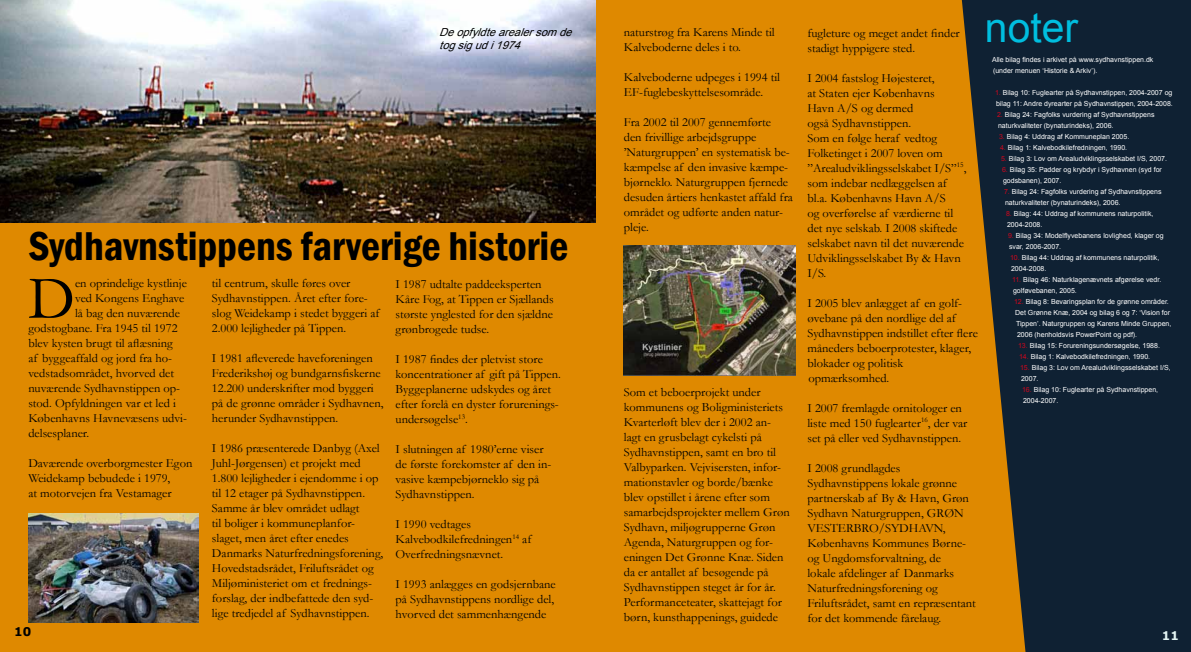
<style>
.page{position:relative;width:1191px;height:652px;background:#df8900}
.page>*{position:absolute;margin:0;border:0;box-sizing:border-box;transform-origin:0 0}
.t1{font:60.6px "Garamond";color:#000}
.t2{font:600 condensed 41.4px "Franklin Gothic";color:#000}
.t3{font:40.8px "Arial";color:#00bedf}
.t4{font:12.5px/15px "Garamond";color:#000}
.t5{font:700 12px "Verdana";color:#000}
.t6{font:700 12px "Verdana";color:#e3f4f3}
.t7{font:italic 11px/13.2px "Arial";color:#000}
.t8{font:7px/11px "Arial";color:#fff}
.s1{color:#cd071e}
</style>
<div class="page">
<img style="left:624px;top:245px;width:171px;height:131px">
<svg style="left:961px;top:0;width:230px;height:652px;background:#2c2f2b"></svg>
<img style="left:0;top:0;width:595px;height:223px">
<img style="left:28px;top:514px;width:171px;height:108px">
<p class="t7" style="left:439px;top:25px;width:139px">Deopfyldtearealersomde togsigudi1974</p>
<h2 class="t2" style="left:28px;top:218px;width:541px">Sydhavnstippens farverige historie</h2>
<h1 class="t1" style="left:28px;top:258px;width:48px">D</h1>
<p class="t4" style="left:75px;top:276px;width:113px">en oprindelige kystlinje</p>
<p class="t4" style="left:75px;top:291px;width:111px">ved Kongens Enghave</p>
<p class="t4" style="left:75px;top:306px;width:106px">lå bag den nuværende</p>
<p class="t4" style="left:28px;top:321px;width:151px">godstogbane. Fra 1945 til 1972</p>
<p class="t4" style="left:28px;top:336px;width:146px">blev kysten brugt til aflæsning</p>
<p class="t4" style="left:28px;top:351px;width:145px">af byggeaffald og jord fra ho-</p>
<p class="t4" style="left:28px;top:366px;width:147px">vedstadsområdet, hvorved det</p>
<p class="t4" style="left:28px;top:381px;width:153px">nuværende Sydhavnstippen op-</p>
<p class="t4" style="left:28px;top:396px;width:149px">stod. Opfyldningen var et led i</p>
<p class="t4" style="left:28px;top:411px;width:160px">Københavns Havnevæsens udvi-</p>
<p class="t4" style="left:28px;top:426px;width:62px">delsesplaner.</p>
<p class="t4" style="left:28px;top:456px;width:166px">Daværende overborgmester Egon<br>Weidekamp bebudede i 1979,<br>at motorvejen fra Vestamager</p>
<p class="t5" style="left:14px;top:624px;width:19px">10</p>
<p class="t4" style="left:212px;top:276px;width:169px">til centrum, skulle føres over<br>Sydhavnstippen. Året efter fore&shy;slog Weidekamp i stedet byggeri af<br>2.000 lejligheder på Tippen.</p>
<p class="t4" style="left:212px;top:351px;width:173px">I 1981 afleverede haveforeningen Frederikshøj og bundgarnsfiskerne 12.200 underskrifter mod byggeri på de grønne områder i Sydhavnen, herunder Sydhavnstippen.</p>
<p class="t4" style="left:212px;top:441px;width:173px">I 1986 præsenterede Danbyg (Axel Juhl-Jørgensen) et projekt med 1.800 lejligheder i ejendomme i op til 12 etager på Sydhavnstippen.<br>Samme år blev området udlagt<br>til boliger i kommuneplanfor&shy;slaget, men året efter enedes Danmarks Naturfredningsforening, Hovedstadsrådet, Friluftsrådet og Miljøministeriet om et frednings&shy;forslag, der indbefattede den syd&shy;lige tredjedel af Sydhavnstippen.</p>
<p class="t4" style="left:395px;top:276px;width:160px">I 1987 udtalte paddeeksperten<br>Kåre Fog, at Tippen er Sjællands største ynglested for den sjældne grønbrogede tudse.</p>
<p class="t4" style="left:395px;top:351px;width:167px">I 1987 findes der pletvist store koncentrationer af gift på Tippen.<br>Byggeplanerne udskydes og året efter forelå en dyster forurenings&shy;undersøgelse<sup>13</sup>.</p>
<p class="t4" style="left:395px;top:441px;width:157px">I slutningen af 1980’erne viser de første forekomster af den in&shy;vasive kæmpebjørneklo sig på<br>Sydhavnstippen.</p>
<p class="t4" style="left:395px;top:516px;width:137px">I 1990 vedtages<br>Kalvebodkilefredningen<sup>14</sup> af<br>Overfredningsnævnet.</p>
<p class="t4" style="left:395px;top:576px;width:162px">I 1993 anlægges en godsjernbane på Sydhavnstippens nordlige del, hvorved det sammenhængende</p>
<p class="t4" style="left:624px;top:24px;width:152px">naturstrøg fra Karens Minde til<br>Kalveboderne deles i to.</p>
<p class="t4" style="left:624px;top:69px;width:158px">Kalveboderne udpeges i 1994 til<br>EF-fuglebeskyttelsesområde.</p>
<p class="t4" style="left:624px;top:114px;width:170px">Fra 2002 til 2007 gennemførte<br>den frivillige arbejdsgruppe ’Naturgruppen’ en systematisk be&shy;kæmpelse af den invasive kæmpe&shy;bjørneklo. Naturgruppen fjernede desuden årtiers henkastet affald fra området og udførte anden natur&shy;pleje.</p>
<p class="t4" style="left:624px;top:384px;width:167px">Som et beboerprojekt under kommunens og Boligministeriets<br>Kvarterløft blev der i 2002 an&shy;lagt en grusbelagt cykelsti på<br>Sydhavnstippen, samt en bro til<br>Valbyparken. Vejvisersten, infor&shy;mationstavler og borde/bænke blev opstillet i årene efter som samarbejdsprojekter mellem Grøn<br>Sydhavn, miljøgrupperne Grøn<br>Agenda, Naturgruppen og for&shy;eningen Det Grønne Knæ. Siden da er antallet af besøgende på<br>Sydhavnstippen steget år for år.<br>Performanceteater, skattejagt for børn, kunsthappenings, guidede</p>
<p class="t4" style="left:807px;top:25px;width:154px">fugleture og meget andet finder stadigt hyppigere sted.</p>
<p class="t4" style="left:807px;top:70px;width:160px">I 2004 fastslog Højesteret,<br>at Staten ejer Københavns<br>Havn A/S og dermed<br>også Sydhavnstippen.<br>Som en følge heraf vedtog<br>Folketinget i 2007 loven om ”Arealudviklingsselskabet I/S”<sup>15</sup>, som indebar nedlæggelsen af bl.a. Københavns Havn A/S<br>og overførelse af værdierne til det nye selskab. I 2008 skiftede selskabet navn til det nuværende<br>Udviklingsselskabet By &amp; Havn<br>I/S.</p>
<p class="t4" style="left:807px;top:295px;width:172px">I 2005 blev anlægget af en golf&shy;øvebane på den nordlige del af<br>Sydhavnstippen indstillet efter flere måneders beboerprotester, klager, blokader og politisk opmærksomhed.</p>
<p class="t4" style="left:807px;top:400px;width:161px">I 2007 fremlagde ornitologer en liste med 150 fuglearter<sup>16</sup>, der var set på eller ved Sydhavnstippen.</p>
<p class="t4" style="left:807px;top:460px;width:170px">I 2008 grundlagdes<br>Sydhavnstippens lokale grønne partnerskab af By &amp; Havn, Grøn<br>Sydhavn Naturgruppen, GRØN<br>VESTERBRO/SYDHAVN,<br>Københavns Kommunes Børne&shy;og Ungdomsforvaltning, de<br>lokale afdelinger af Danmarks<br>Naturfredningsforening og<br>Friluftsrådet, samt en repræsentant for det kommende fårelaug.</p>
<h3 class="t3" style="left:985px;top:1px;width:95px">noter</h3>
<p class="t8" style="left:992px;top:54px;width:163px">Alle bilag findes i arkivet på www.sydhavnstippen.dk (under menuen ‘Historie &amp; Arkiv’).</p>
<p class="t8" style="left:995px;top:87px;width:179px"><span class="s1">1.</span> Bilag 10: Fuglearter på Sydhavnstippen, 2004-2007 og bilag 11: Andre dyrearter på Sydhavnstippen, 2004-2008.</p>
<p class="t8" style="left:997px;top:109px;width:159px"><span class="s1">2.</span> Bilag 24: Fagfolks vurdering af Sydhavnstippens naturkvaliteter (bynaturindeks), 2006.</p>
<p class="t8" style="left:999px;top:131px;width:132px"><span class="s1">3.</span> Bilag 4: Uddrag af Kommuneplan 2005.</p>
<p class="t8" style="left:1000px;top:142px;width:129px"><span class="s1">4.</span> Bilag 1: Kalvebodkilefredningen, 1990.</p>
<p class="t8" style="left:1001px;top:153px;width:168px"><span class="s1">5.</span> Bilag 3: Lov om Arealudviklingsselskabet I/S, 2007.</p>
<p class="t8" style="left:1002px;top:164px;width:161px"><span class="s1">6.</span> Bilag 35: Padder og krybdyr i Sydhavnen (syd for godsbanen), 2007.</p>
<p class="t8" style="left:1004px;top:186px;width:159px"><span class="s1">7.</span> Bilag 24: Fagfolks vurdering af Sydhavnstippens naturkvaliteter (bynaturindeks), 2006.</p>
<p class="t8" style="left:1006px;top:208px;width:149px"><span class="s1">8.</span> Bilag: 44: Uddrag af kommunens naturpolitik,<br>2004-2008.</p>
<p class="t8" style="left:1008px;top:230px;width:157px"><span class="s1">9.</span> Bilag 34: Modelflyvebanens lovlighed, klager og svar, 2006-2007.</p>
<p class="t8" style="left:1010px;top:252px;width:151px"><span class="s1">10.</span> Bilag 44: Uddrag af kommunens naturpolitik,<br>2004-2008.</p>
<p class="t8" style="left:1012px;top:274px;width:151px"><span class="s1">11.</span> Bilag 46: Naturklagenævnets afgørelse vedr. golføvebanen, 2005.</p>
<p class="t8" style="left:1014px;top:296px;width:159px"><span class="s1">12.</span> Bilag 8: Bevaringsplan for de grønne områder.<br>Det Grønne Knæ, 2004 og bilag 6 og 7: ‘Vision for Tippen’. Naturgruppen og Karens Minde Gruppen, 2006 (henholdsvis PowerPoint og pdf).</p>
<p class="t8" style="left:1018px;top:340px;width:143px"><span class="s1">13.</span> Bilag 15: Forureningsundersøgelse, 1988.</p>
<p class="t8" style="left:1019px;top:351px;width:133px"><span class="s1">14.</span> Bilag 1: Kalvebodkilefredningen, 1990.</p>
<p class="t8" style="left:1020px;top:362px;width:152px"><span class="s1">15.</span> Bilag 3: Lov om Arealudviklingsselskabet I/S,<br>2007.</p>
<p class="t8" style="left:1022px;top:384px;width:138px"><span class="s1">16.</span> Bilag 10: Fuglearter på Sydhavnstippen,<br>2004-2007.</p>
<p class="t6" style="left:1161px;top:628px;width:19px">11</p>
</div>
